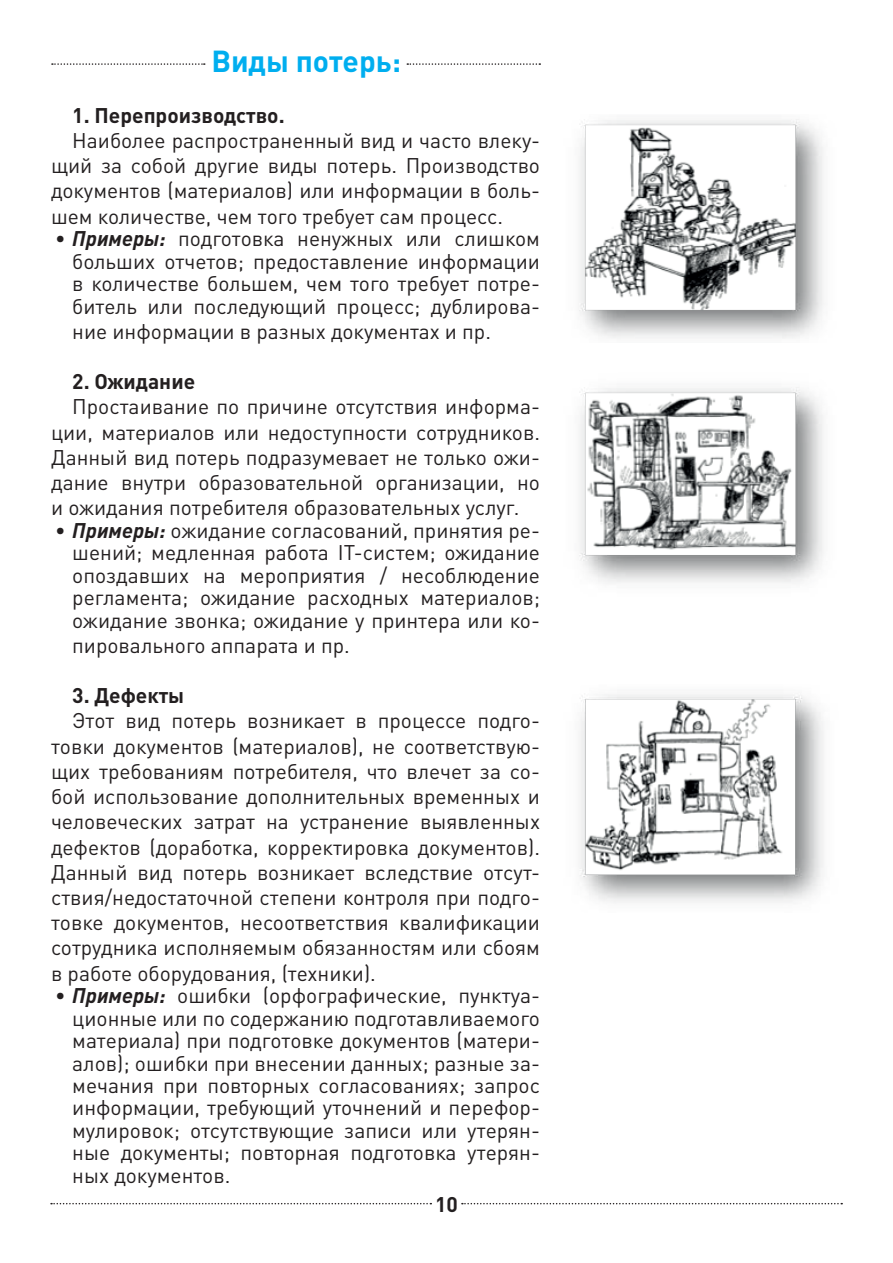
<style>
.page{position:relative;width:893px;height:1263px;background:#fff}
.page>*{position:absolute;margin:0;border:0;box-sizing:border-box;transform-origin:0 0}
.t1{font:700 30px "DIN Pro";color:#00aeef}
.t2{font:21px/25.2px "DIN Pro";color:#231f20;text-align:justify}
.t3{font:700 21px "DIN Pro";color:#231f20}
.s1{font-weight:700;font-style:italic}
</style>
<div class="page">
<svg style="left:51px;top:1203px;width:380px;height:1px"></svg>
<svg style="left:462px;top:1203px;width:380px;height:1px"></svg>
<img style="left:579px;top:119px;width:245px;height:220px">
<img style="left:579px;top:387px;width:244px;height:196px">
<img style="left:579px;top:694px;width:245px;height:209px">
<svg style="left:52px;top:63px;width:153px;height:2px"></svg>
<svg style="left:407px;top:63px;width:133px;height:2px"></svg>
<h1 class="t1" style="left:211px;top:37px;width:191px">Виды потерь:</h1>
<p class="t3" style="left:72px;top:98px;width:214px">1. Перепроизводство.</p>
<p class="t2" style="left:51px;top:126px;width:490px;text-indent:21px">Наиболее распространенный вид и часто влеку&shy;щий за собой другие виды потерь. Производство документов (материалов) или информации в боль&shy;шем количестве, чем того требует сам процесс.</p>
<p class="t2" style="left:72px;top:225px;width:469px;line-height:22.5px;text-indent:-17px"><span class="s1">• Примеры:</span> подготовка ненужных или слишком больших отчетов; предоставление информации в количестве большем, чем того требует потре&shy;битель или последующий процесс; дублирова-</p>
<p class="t2" style="left:72px;top:316px;width:420px">ние информации в разных документах и пр.</p>
<p class="t3" style="left:72px;top:364px;width:124px">2. Ожидание</p>
<p class="t2" style="left:51px;top:392px;width:490px;text-indent:21px">Простаивание по причине отсутствия информа&shy;ции, материалов или недоступности сотрудников.<br>Данный вид потерь подразумевает не только ожи&shy;дание внутри образовательной организации, но и ожидания потребителя образовательных услуг.</p>
<p class="t2" style="left:72px;top:517px;width:469px;line-height:22.5px;text-indent:-17px"><span class="s1">• Примеры:</span> ожидание согласований, принятия ре&shy;шений; медленная работа IT-систем; ожидание опоздавших на мероприятия / несоблюдение регламента; ожидание расходных материалов; ожидание звонка; ожидание у принтера или ко-</p>
<p class="t2" style="left:72px;top:631px;width:279px">пировального аппарата и пр.</p>
<p class="t3" style="left:72px;top:678px;width:114px">3. Дефекты</p>
<p class="t2" style="left:51px;top:706px;width:490px;text-indent:21px">Этот вид потерь возникает в процессе подго&shy;товки документов (материалов), не соответствую&shy;щих требованиям потребителя, что влечет за со&shy;бой использование дополнительных временных и человеческих затрат на устранение выявленных дефектов (доработка, корректировка документов).<br>Данный вид потерь возникает вследствие отсут&shy;ствия/недостаточной степени контроля при подго&shy;товке документов, несоответствия квалификации сотрудника исполняемым обязанностям или сбоям в работе оборудования, (техники).</p>
<p class="t2" style="left:72px;top:982px;width:469px;line-height:22.5px;text-indent:-17px"><span class="s1">• Примеры:</span> ошибки (орфографические, пунктуа&shy;ционные или по содержанию подготавливаемого материала) при подготовке документов (матери&shy;алов); ошибки при внесении данных; разные за&shy;мечания при повторных согласованиях; запрос информации, требующий уточнений и перефор&shy;мулировок; отсутствующие записи или утерян&shy;ные документы; повторная подготовка утерян&shy;ных документов.</p>
<p class="t3" style="left:435px;top:1187px;width:24px">10</p>
</div>
